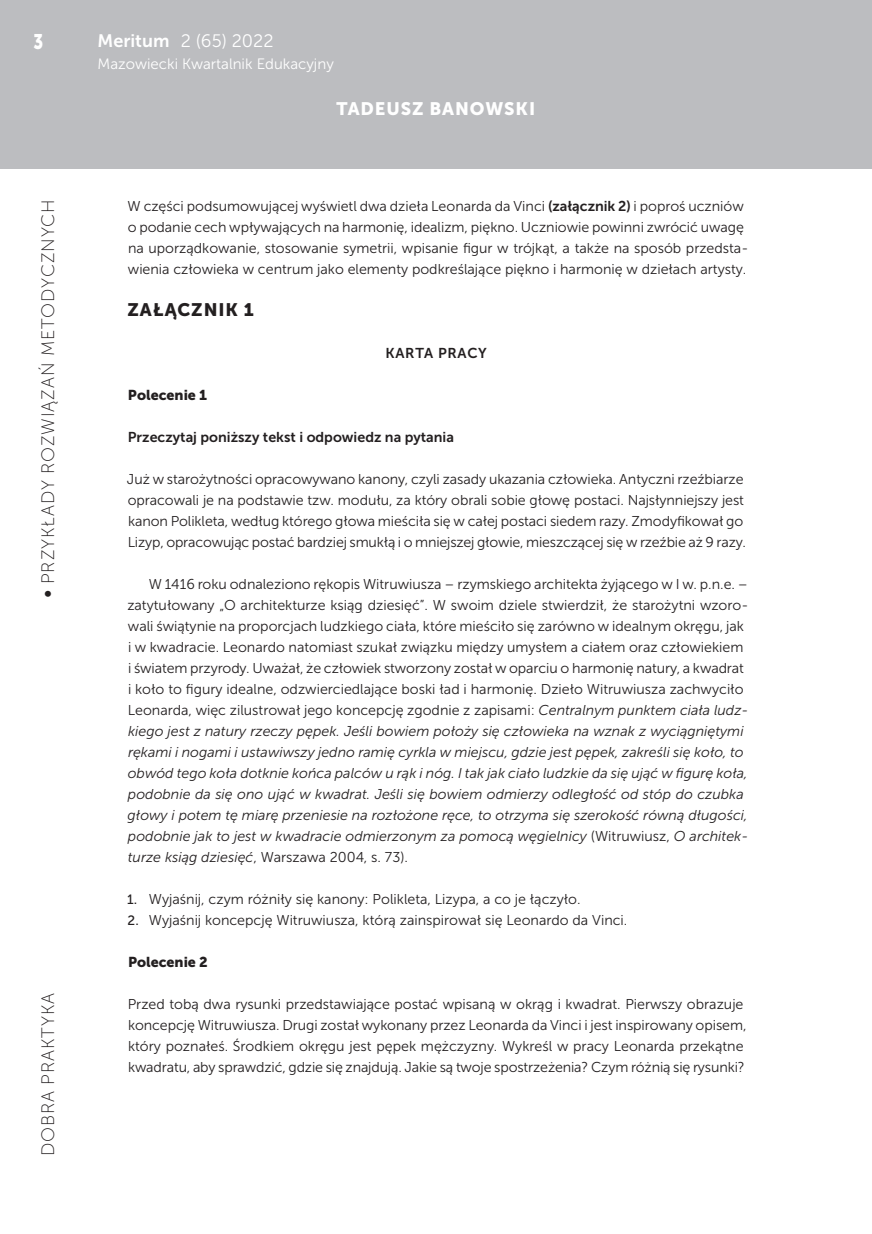
<style>
.page{position:relative;width:872px;height:1234px;background:#fff}
.page>*{position:absolute;margin:0;border:0;box-sizing:border-box;transform-origin:0 0}
.t1{font:21px "Museo Sans 900";color:#fff;scale:.8 1}
.t2{font:18px "Museo Sans 100";letter-spacing:.05em;color:#231f20}
.t3{font:18px "Museo Sans 300";color:#fff}
.t4{font:18px "Museo Sans 900";letter-spacing:.05em;color:#fff}
.ŚRÓDTYTUŁ_MERITUM_WE{font:18px "Museo Sans 900";letter-spacing:.05em;color:#231f20}
.t5{font:15px "Museo Sans 300";color:#fff}
.PODSTAWOWY_MERITUM{font:14.25px/21px "Museo Sans 300";color:#231f20}
.PODSTAWOWY_MERITUM-2{font:14.25px "Museo Sans 700";color:#231f20}
.PODSTAWOWY_MERITUM-3{font:14.25px "Museo Sans 900";color:#231f20}
.PODSTAWOWY_MERITUM-4{font:14.25px "Museo Sans 700";letter-spacing:.05em;color:#231f20}
.s1{font-family:"Museo Sans 700"}
.s2{font-family:"Museo Sans 300";font-size:21px}
.s3{font-style:italic}
.s4{font-family:"Museo Sans 500";font-size:13.5px}
</style>
<div class="page">
<div style="left:0;top:0;width:872px;height:169px;background:#bcbdc0"></div>
<h1 class="t1" style="left:33px;top:29px;width:14px">3</h1>
<p class="t3" style="left:98px;top:31px;width:177px"><span class="s1">Meritum</span> 2 (65) 2022</p>
<p class="t5" style="left:98px;top:56px;width:238px">Mazowiecki Kwartalnik Edukacyjny</p>
<p class="t2" style="left:38px;top:597px;width:400px;rotate:-90deg"><span class="s2">•</span> PRZYKŁADY ROZWIĄZAŃ METODYCZNYCH</p>
<p class="t2" style="left:38px;top:1156px;width:165px;rotate:-90deg">DOBRA PRAKTYKA</p>
<p class="t4" style="left:336px;top:99px;width:200px">TADEUSZ BANOWSKI</p>
<p class="PODSTAWOWY_MERITUM" style="left:128px;top:195px;width:622px">W części podsumowującej wyświetl dwa dzieła Leonarda da Vinci <span class="s1">(załącznik 2)</span> i poproś uczniów o podanie cech wpływających na harmonię, idealizm, piękno. Uczniowie powinni zwrócić uwagę na uporządkowanie, stosowanie symetrii, wpisanie figur w trójkąt, a także na sposób przedsta&shy;wienia człowieka w centrum jako elementy podkreślające piękno i harmonię w dziełach artysty.</p>
<p class="ŚRÓDTYTUŁ_MERITUM_WE" style="left:127px;top:299px;width:128px">ZAŁĄCZNIK 1</p>
<p class="PODSTAWOWY_MERITUM-4" style="left:385px;top:345px;width:103px">KARTA PRACY</p>
<p class="PODSTAWOWY_MERITUM-3" style="left:128px;top:386px;width:81px">Polecenie 1</p>
<p class="PODSTAWOWY_MERITUM-2" style="left:128px;top:429px;width:328px">Przeczytaj poniższy tekst i odpowiedz na pytania</p>
<p class="PODSTAWOWY_MERITUM" style="left:127px;top:468px;width:620px">Już w starożytności opracowywano kanony, czyli zasady ukazania człowieka. Antyczni rzeźbiarze opracowali je na podstawie tzw. modułu, za który obrali sobie głowę postaci. Najsłynniejszy jest kanon Polikleta, według którego głowa mieściła się w całej postaci siedem razy. Zmodyfikował go Lizyp, opracowując postać bardziej smukłą i o mniejszej głowie, mieszczącej się w rzeźbie aż 9 razy.</p>
<p class="PODSTAWOWY_MERITUM" style="left:127px;top:573px;width:622px;text-indent:22px">W 1416 roku odnaleziono rękopis Witruwiusza – rzymskiego architekta żyjącego w I w. p.n.e. – zatytułowany „O architekturze ksiąg dziesięć”. W swoim dziele stwierdził, że starożytni wzoro&shy;wali świątynie na proporcjach ludzkiego ciała, które mieściło się zarówno w idealnym okręgu, jak i w kwadracie. Leonardo natomiast szukał związku między umysłem a ciałem oraz człowiekiem i światem przyrody. Uważał, że człowiek stworzony został w oparciu o harmonię natury, a kwadrat i koło to figury idealne, odzwierciedlające boski ład i harmonię. Dzieło Witruwiusza zachwyciło Leonarda, więc zilustrował jego koncepcję zgodnie z zapisami: <span class="s3">Centralnym punktem ciała ludz&shy;kiego jest z natury rzeczy pępek. Jeśli bowiem położy się człowieka na wznak z wyciągniętymi rękami i nogami i ustawiwszy jedno ramię cyrkla w miejscu, gdzie jest pępek, zakreśli się koło, to obwód tego koła dotknie końca palców u rąk i nóg. I tak jak ciało ludzkie da się ująć w figurę koła, podobnie da się ono ująć w kwadrat. Jeśli się bowiem odmierzy odległość od stóp do czubka głowy i potem tę miarę przeniesie na rozłożone ręce, to otrzyma się szerokość równą długości, podobnie jak to jest w kwadracie odmierzonym za pomocą węgielnicy</span> (Witruwiusz, <span class="s3">O architek&shy;turze ksiąg dziesięć</span>, Warszawa 2004, s. 73).</p>
<p class="PODSTAWOWY_MERITUM" style="left:127px;top:888px;width:455px"><span class="s4">1.</span> Wyjaśnij, czym różniły się kanony: Polikleta, Lizypa, a co je łączyło.</p>
<p class="PODSTAWOWY_MERITUM" style="left:128px;top:909px;width:501px"><span class="s4">2.</span> Wyjaśnij koncepcję Witruwiusza, którą zainspirował się Leonardo da Vinci.</p>
<p class="PODSTAWOWY_MERITUM-3" style="left:128px;top:953px;width:81px">Polecenie 2</p>
<p class="PODSTAWOWY_MERITUM" style="left:128px;top:993px;width:620px">Przed tobą dwa rysunki przedstawiające postać wpisaną w okrąg i kwadrat. Pierwszy obrazuje koncepcję Witruwiusza. Drugi został wykonany przez Leonarda da Vinci i jest inspirowany opisem, który poznałeś. Środkiem okręgu jest pępek mężczyzny. Wykreśl w pracy Leonarda przekątne kwadratu, aby sprawdzić, gdzie się znajdują. Jakie są twoje spostrzeżenia? Czym różnią się rysunki?</p>
</div>
